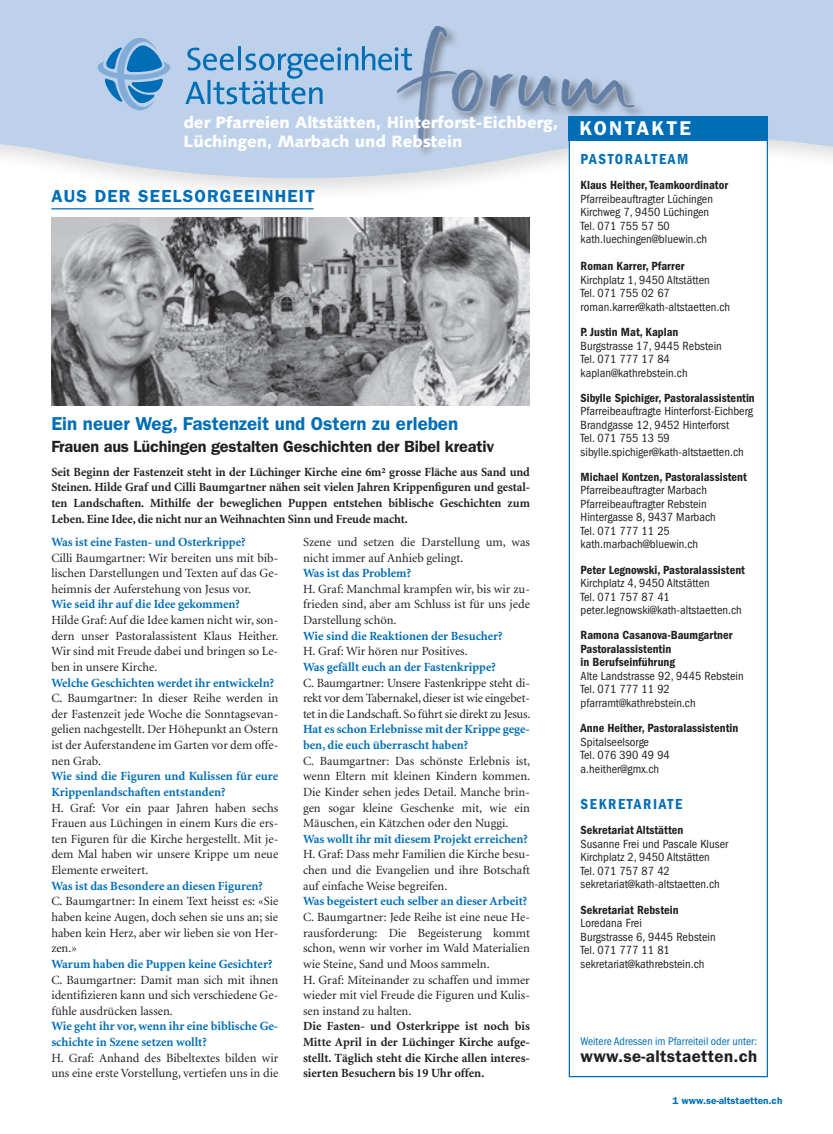
<style>
.page{position:relative;width:833px;height:1134px;background:#fff}
.page>*{position:absolute;margin:0;border:0;box-sizing:border-box;transform-origin:0 0}
.t1{font:600 20px "Franklin Gothic LT";letter-spacing:.11em;color:#fff}
.t2{font:600 18.75px "Franklin Gothic LT";color:#006eb6}
.t3{font:600 17.5px "Franklin Gothic LT";letter-spacing:.07em;color:#006eb6}
.t4{font:600 16.88px "Franklin Gothic LT";letter-spacing:.02em;color:#231f20}
.t5{font:900 16.38px/18.8px "Syntax LT";color:#fff}
.t6{font:600 16.25px "Franklin Gothic LT";letter-spacing:-.01em;color:#231f20}
.t7{font:600 condensed 15px "Franklin Gothic LT";letter-spacing:.11em;color:#006eb6}
.t8{font:12.5px/15.6px "Minion LT";color:#231f20;text-align:justify}
.t9{font:700 12.5px/15.6px "Minion LT";color:#006eb6}
.t10{font:700 12.5px/15.6px "Minion LT";letter-spacing:-.005em;color:#231f20;text-align:justify}
.t11{font:condensed 12.25px/13.5px "Franklin Gothic LT";letter-spacing:.005em;color:#231f20}
.t12{font:600 condensed 12.25px/13.5px "Franklin Gothic LT";letter-spacing:.005em;color:#231f20}
.t13{font:condensed 11.5px "Franklin Gothic LT";letter-spacing:.005em;color:#006eb6}
.t14{font:600 10px "Franklin Gothic LT";color:#006eb6}
</style>
<div class="page">
<svg style="left:0;top:0;width:833px;height:200px;fill:#bed1ea"></svg>
<svg style="left:98px;top:38px;width:72px;height:72px;background:#7badd7"></svg>
<svg style="left:185px;top:46px;width:197px;height:58px;background:#93bade"></svg>
<img style="left:382px;top:8px;width:283px;height:151px">
<div style="left:569px;top:117px;width:198px;height:960px;background:#fff"></div>
<div style="left:569px;top:116px;width:199px;height:961px;border:1px solid #006eb6"></div>
<div style="left:569px;top:116px;width:199px;height:24px;background:#006eb6"></div>
<hr style="left:51px;top:208px;width:263px;height:1px;background:#006eb6">
<img style="left:51px;top:218px;width:479px;height:188px">
<h3 class="t5" style="left:183px;top:113px;width:376px">der Pfarreien Altstätten, Hinterforst-Eichberg,<br>Lüchingen, Marbach und Rebstein</h3>
<h3 class="t3" style="left:51px;top:186px;width:265px">AUS DER SEELSORGEEINHEIT</h3>
<h2 class="t2" style="left:51px;top:412px;width:408px">Ein neuer Weg, Fastenzeit und Ostern zu erleben</h2>
<h3 class="t6" style="left:51px;top:437px;width:444px">Frauen aus Lüchingen gestalten Geschichten der Bibel kreativ</h3>
<p class="t10" style="left:51px;top:464px;width:480px">Seit Beginn der Fastenzeit steht in der Lüchinger Kirche eine 6m² grosse Fläche aus Sand und Steinen. Hilde Graf und Cilli Baumgartner nähen seit vielen Jahren Krippenfiguren und gestal&shy;ten Landschaften. Mithilfe der beweglichen Puppen entstehen biblische Geschichten zum Leben. Eine Idee, die nicht nur an Weihnachten Sinn und Freude macht.</p>
<p class="t9" style="left:51px;top:534px;width:196px">Was ist eine Fasten- und Osterkrippe?</p>
<p class="t8" style="left:51px;top:550px;width:228px">Cilli Baumgartner: Wir bereiten uns mit bib&shy;lischen Darstellungen und Texten auf das Ge&shy;heimnis der Auferstehung von Jesus vor.</p>
<p class="t9" style="left:51px;top:597px;width:190px">Wie seid ihr auf die Idee gekommen?</p>
<p class="t8" style="left:51px;top:613px;width:229px">Hilde Graf: Auf die Idee kamen nicht wir, son&shy;dern unser Pastoralassistent Klaus Heither.<br>Wir sind mit Freude dabei und bringen so Le&shy;ben in unsere Kirche.</p>
<p class="t9" style="left:51px;top:675px;width:224px">Welche Geschichten werdet ihr entwickeln?</p>
<p class="t8" style="left:51px;top:691px;width:228px">C. Baumgartner: In dieser Reihe werden in der Fastenzeit jede Woche die Sonntagsevan&shy;gelien nachgestellt. Der Höhepunkt an Ostern ist der Auferstandene im Garten vor dem offe&shy;nen Grab.</p>
<p class="t9" style="left:51px;top:769px;width:228px">Wie sind die Figuren und Kulissen für eure<br>Krippenlandschaften entstanden?</p>
<p class="t8" style="left:51px;top:800px;width:228px">H. Graf: Vor ein paar Jahren haben sechs Frauen aus Lüchingen in einem Kurs die ers&shy;ten Figuren für die Kirche hergestellt. Mit je&shy;dem Mal haben wir unsere Krippe um neue Elemente erweitert.</p>
<p class="t9" style="left:51px;top:878px;width:213px">Was ist das Besondere an diesen Figuren?</p>
<p class="t8" style="left:51px;top:894px;width:228px">C. Baumgartner: In einem Text heisst es: «Sie haben keine Augen, doch sehen sie uns an; sie haben kein Herz, aber wir lieben sie von Her&shy;zen.»</p>
<p class="t9" style="left:51px;top:956px;width:222px">Warum haben die Puppen keine Gesichter?</p>
<p class="t8" style="left:51px;top:972px;width:228px">C. Baumgartner: Damit man sich mit ihnen identifizieren kann und sich verschiedene Ge&shy;fühle ausdrücken lassen.</p>
<p class="t9" style="left:51px;top:1019px;width:228px">Wie geht ihr vor, wenn ihr eine biblische Ge&shy;schichte in Szene setzen wollt?</p>
<p class="t8" style="left:51px;top:1050px;width:228px">H. Graf: Anhand des Bibeltextes bilden wir uns eine erste Vorstellung, vertiefen uns in die</p>
<p class="t8" style="left:303px;top:535px;width:228px">Szene und setzen die Darstellung um, was nicht immer auf Anhieb gelingt.</p>
<p class="t9" style="left:303px;top:566px;width:109px">Was ist das Problem?</p>
<p class="t8" style="left:303px;top:581px;width:228px">H. Graf: Manchmal krampfen wir, bis wir zu&shy;frieden sind, aber am Schluss ist für uns jede Darstellung schön.</p>
<p class="t9" style="left:303px;top:628px;width:201px">Wie sind die Reaktionen der Besucher?</p>
<p class="t8" style="left:303px;top:644px;width:166px">H. Graf: Wir hören nur Positives.</p>
<p class="t9" style="left:303px;top:659px;width:194px">Was gefällt euch an der Fastenkrippe?</p>
<p class="t8" style="left:303px;top:675px;width:229px">C. Baumgartner: Unsere Fastenkrippe steht di&shy;rekt vor dem Tabernakel, dieser ist wie eingebet&shy;tet in die Landschaft. So führt sie direkt zu Jesus.</p>
<p class="t9" style="left:303px;top:722px;width:228px">Hat es schon Erlebnisse mit der Krippe gege&shy;ben, die euch überrascht haben?</p>
<p class="t8" style="left:303px;top:753px;width:229px">C. Baumgartner: Das schönste Erlebnis ist, wenn Eltern mit kleinen Kindern kommen.<br>Die Kinder sehen jedes Detail. Manche brin&shy;gen sogar kleine Geschenke mit, wie ein Mäuschen, ein Kätzchen oder den Nuggi.</p>
<p class="t9" style="left:303px;top:831px;width:226px">Was wollt ihr mit diesem Projekt erreichen?</p>
<p class="t8" style="left:303px;top:847px;width:228px">H. Graf: Dass mehr Familien die Kirche besu&shy;chen und die Evangelien und ihre Botschaft auf einfache Weise begreifen.</p>
<p class="t9" style="left:303px;top:894px;width:226px">Was begeistert euch selber an dieser Arbeit?</p>
<p class="t8" style="left:303px;top:910px;width:228px;text-align:left">C. Baumgartner: Jede Reihe ist eine neue He&shy;rausforderung: Die Begeisterung kommt schon, wenn wir vorher im Wald Materialien wie Steine, Sand und Moos sammeln.<br>H. Graf: Miteinander zu schaffen und immer wieder mit viel Freude die Figuren und Kulis&shy;sen instand zu halten.</p>
<p class="t10" style="left:303px;top:1019px;width:228px">Die Fasten- und Osterkrippe ist noch bis Mitte April in der Lüchinger Kirche aufge&shy;stellt. Täglich steht die Kirche allen interes&shy;sierten Besuchern bis 19 Uhr offen.</p>
<h1 class="t1" style="left:579px;top:116px;width:113px">KONTAKTE</h1>
<p class="t7" style="left:580px;top:151px;width:109px">PASTORALTEAM</p>
<p class="t12" style="left:580px;top:179px;width:149px">Klaus Heither, Teamkoordinator</p>
<p class="t11" style="left:580px;top:192px;width:134px">Pfarreibeauftragter Lüchingen<br>Kirchweg 7, 9450 Lüchingen<br>Tel. 071 755 57 50 kath.luechingen@bluewin.ch</p>
<p class="t12" style="left:580px;top:260px;width:105px">Roman Karrer, Pfarrer</p>
<p class="t11" style="left:580px;top:273px;width:151px">Kirchplatz 1, 9450 Altstätten<br>Tel. 071 755 02 67 roman.karrer@kath-altstaetten.ch</p>
<p class="t12" style="left:580px;top:325px;width:99px">P. Justin Mat, Kaplan</p>
<p class="t11" style="left:580px;top:339px;width:143px">Burgstrasse 17, 9445 Rebstein<br>Tel. 071 777 17 84 kaplan@kathrebstein.ch</p>
<p class="t12" style="left:580px;top:391px;width:176px">Sibylle Spichiger, Pastoralassistentin</p>
<p class="t11" style="left:580px;top:405px;width:174px">Pfarreibeauftragte Hinterforst-Eichberg Brandgasse 12, 9452 Hinterforst<br>Tel. 071 755 13 59 sibylle.spichiger@kath-altstaetten.ch</p>
<p class="t12" style="left:580px;top:470px;width:168px">Michael Kontzen, Pastoralassistent</p>
<p class="t11" style="left:580px;top:484px;width:137px">Pfarreibeauftragter Marbach<br>Pfarreibeauftragter Rebstein<br>Hintergasse 8, 9437 Marbach<br>Tel. 071 777 11 25 kath.marbach@bluewin.ch</p>
<p class="t12" style="left:580px;top:563px;width:166px">Peter Legnowski, Pastoralassistent</p>
<p class="t11" style="left:580px;top:576px;width:163px">Kirchplatz 4, 9450 Altstätten<br>Tel. 071 757 87 41 peter.legnowski@kath-altstaetten.ch</p>
<p class="t12" style="left:580px;top:629px;width:153px">Ramona Casanova-Baumgartner<br>Pastoralassistentin<br>in Berufseinführung</p>
<p class="t11" style="left:580px;top:669px;width:165px">Alte Landstrasse 92, 9445 Rebstein<br>Tel. 071 777 11 92 pfarramt@kathrebstein.ch</p>
<p class="t12" style="left:580px;top:721px;width:159px">Anne Heither, Pastoralassistentin</p>
<p class="t11" style="left:580px;top:735px;width:91px">Spitalseelsorge<br>Tel. 076 390 49 94 a.heither@gmx.ch</p>
<p class="t7" style="left:580px;top:796px;width:103px">SEKRETARIATE</p>
<p class="t12" style="left:580px;top:824px;width:104px">Sekretariat Altstätten</p>
<p class="t11" style="left:580px;top:837px;width:149px">Susanne Frei und Pascale Kluser<br>Kirchplatz 2, 9450 Altstätten<br>Tel. 071 757 87 42 sekretariat@kath-altstaetten.ch</p>
<p class="t12" style="left:580px;top:903px;width:99px">Sekretariat Rebstein</p>
<p class="t11" style="left:580px;top:916px;width:136px">Loredana Frei<br>Burgstrasse 6, 9445 Rebstein<br>Tel. 071 777 11 81 sekretariat@kathrebstein.ch</p>
<p class="t13" style="left:580px;top:1034px;width:178px">Weitere Adressen im Pfarreiteil oder unter:</p>
<h3 class="t4" style="left:580px;top:1046px;width:178px">www.se-altstaetten.ch</h3>
<p class="t14" style="left:672px;top:1094px;width:111px">1 www.se-altstaetten.ch</p>
</div>
